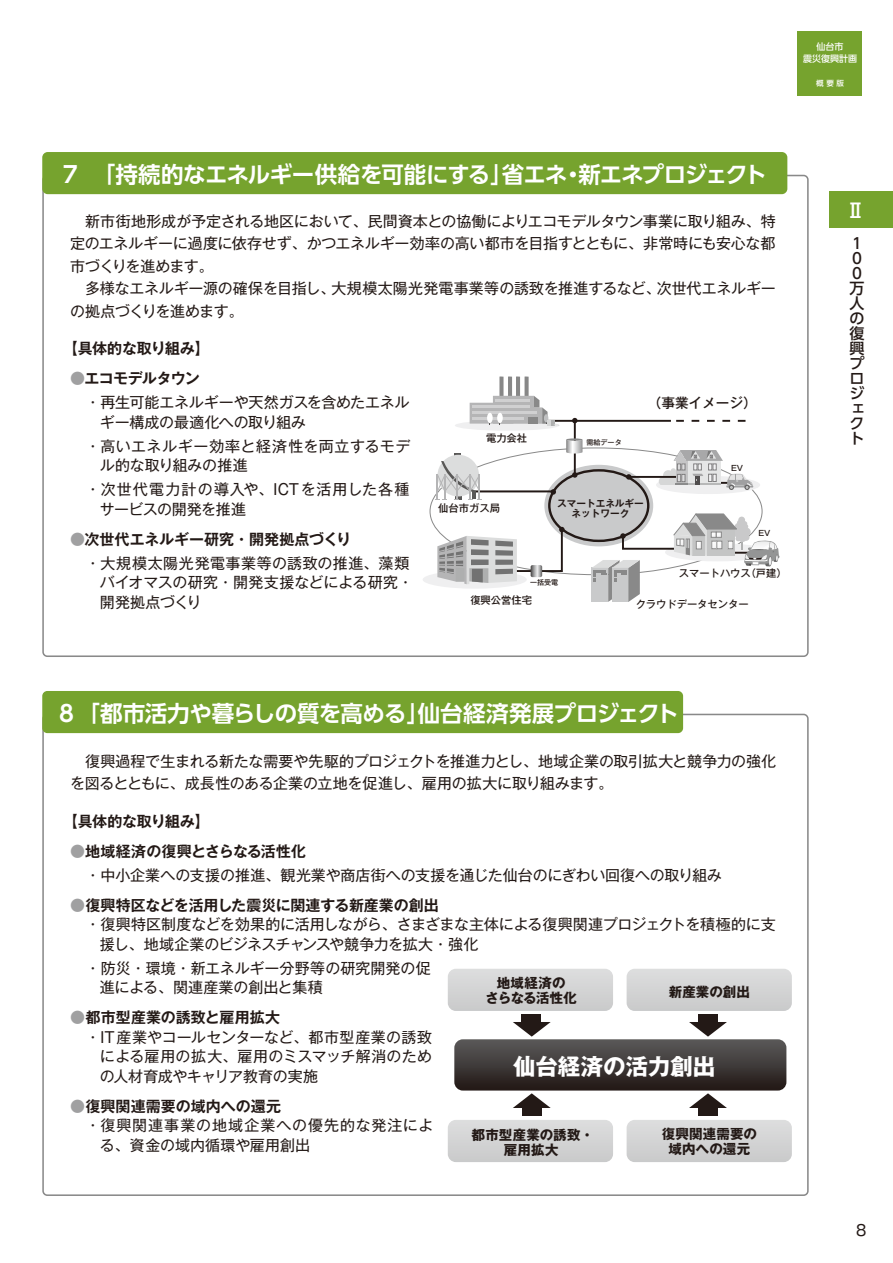
<style>
.page{position:relative;width:893px;height:1263px;background:#fff}
.page>*{position:absolute;margin:0;border:0;box-sizing:border-box;transform-origin:0 0}
.t1{font:700 22.5px "UD Shin Go Pro De";letter-spacing:-.03em;color:#fff}
.t2{font:700 22.5px "Gothic MB101 Pr 6";letter-spacing:-.005em;color:#fff}
.t3{font:500 19.5px "UD Shin Go Pro";color:#fff}
.t4{font:15px/22.5px "Gothic MB101 Pr 6";letter-spacing:-.005em;color:#231916}
.t5{font:15px/19.5px "Gothic MB101 Pr 6";letter-spacing:.02em;color:#231916}
.t6{font:700 15px "Gothic MB101 Pr 6 De";letter-spacing:-.005em;color:#231916}
.t7{font:15px/19.5px "Gothic MB101 Pr 6";letter-spacing:.045em;color:#231916}
.t8{font:500 15px/15px "UD Shin Go Pro";color:#231916}
.t9{font:700 15px "Gothic MB101 Pr 6 De";letter-spacing:-.055em;color:#231916}
.t10{font:500 13.65px "Gothic MB101 Pr 6";color:#231916}
.t11{font:700 13.5px/15.3px "Gothic MB101 Pr 6";letter-spacing:.005em;color:#231916;text-align:center}
.t12{font:500 10.2px "Gothic MB101 Pr 6";color:#231916}
.t13{font:700 9.6px/9.6px "Gothic MB101 Pr 6 De";color:#231916;text-align:center}
.t14{font:500 9px/12px "UD Shin Go Pro";color:#fff;text-align:center}
.t15{font:500 7.65px "Gothic MB101 Pr 6";color:#231916}
.t16{font:500 7.5px "UD Shin Go Pro";color:#fff}
.t17{font:500 7.05px "Gothic MB101 Pr 6";color:#231916}
.s1{color:#a0a0a1}
</style>
<div class="page">
<div style="left:829px;top:191px;width:64px;height:36px;background:#76a32e"></div>
<div style="left:423px;top:570px;width:104px;height:19px;background:#efeff0;border-radius:50%"></div>
<div style="left:656px;top:476px;width:104px;height:18px;background:#efeff0;border-radius:50%"></div>
<div style="left:544px;top:465px;width:109px;height:81px;background:#c9cacb;border-radius:50%"></div>
<div style="left:548px;top:469px;width:101px;height:73px;border:2px solid #231916;border-radius:50%"></div>
<svg style="left:572px;top:418px;width:5px;height:5px"></svg>
<svg style="left:572px;top:472px;width:5px;height:6px"></svg>
<svg style="left:551px;top:489px;width:5px;height:6px"></svg>
<svg style="left:626px;top:474px;width:5px;height:6px"></svg>
<hr style="left:543px;top:420px;width:128px;height:2px;background:#231916">
<svg style="left:676px;top:420px;width:69px;height:2px"></svg>
<hr style="left:574px;top:421px;width:2px;height:53px;background:#231916">
<hr style="left:629px;top:476px;width:48px;height:2px;background:#231916">
<svg style="left:566px;top:440px;width:16px;height:14px"></svg>
<hr style="left:566px;top:438px;width:16px;height:3px;background:#898989;border-radius:50%">
<hr style="left:474px;top:490px;width:79px;height:2px;background:#231916">
<div style="left:455px;top:420px;width:104px;height:11px;background:#efeff0;border-radius:50%"></div>
<svg style="left:470px;top:376px;width:90px;height:50px"></svg>
<svg style="left:437px;top:527px;width:128px;height:57px"></svg>
<svg style="left:592px;top:513px;width:187px;height:89px"></svg>
<svg style="left:659px;top:450px;width:94px;height:40px"></svg>
<svg style="left:435px;top:453px;width:46px;height:47px"></svg>
<div style="left:42px;top:152px;width:745px;height:42px;background:#76a32e;border-radius:5px"></div>
<div style="left:42px;top:691px;width:641px;height:42px;background:#76a32e;border-radius:5px"></div>
<div style="left:797px;top:31px;width:65px;height:64px;background:#76a32e"></div>
<svg style="left:448px;top:969px;width:165px;height:42px;background:#d3d4d4"></svg>
<svg style="left:627px;top:969px;width:165px;height:42px;background:#d3d4d4"></svg>
<svg style="left:448px;top:1120px;width:165px;height:42px;background:#d3d4d4"></svg>
<svg style="left:627px;top:1120px;width:165px;height:42px;background:#d3d4d4"></svg>
<div style="left:522px;top:1014px;width:19px;height:12px;background:#231916"></div>
<div style="left:698px;top:1014px;width:19px;height:12px;background:#231916"></div>
<div style="left:699px;top:1104px;width:19px;height:12px;background:#231916"></div>
<div style="left:522px;top:1104px;width:20px;height:12px;background:#231916"></div>
<svg style="left:454px;top:1022px;width:332px;height:86px"></svg>
<p class="t14" style="left:803px;top:40px;width:55px">仙台市<br>震災復興計画</p>
<p class="t16" style="left:816px;top:77px;width:29px">概要版</p>
<h1 class="t1" style="left:59px;top:156px;width:709px">７　「持続的なエネルギー供給を可能にする」省エネ・新エネプロジェクト</h1>
<p class="t4" style="left:70px;top:209px;width:707px">　新市街地形成が予定される地区において、民間資本との協働によりエコモデルタウン事業に取り組み、特定のエネルギーに過度に依存せず、かつエネルギー効率の高い都市を目指すとともに、非常時にも安心な都市づくりを進めます。<br>　多様なエネルギー源の確保を目指し、大規模太陽光発電事業等の誘致を推進するなど、次世代エネルギーの拠点づくりを進めます。</p>
<p class="t6" style="left:63px;top:336px;width:149px">【具体的な取り組み】</p>
<p class="t9" style="left:70px;top:366px;width:131px"><span class="s1">●</span>エコモデルタウン</p>
<p class="t4" style="left:100px;top:392px;width:311px;line-height:19.5px;text-indent:-15px">・再生可能エネルギーや天然ガスを含めたエネルギー構成の最適化への取り組み</p>
<p class="t5" style="left:100px;top:435px;width:312px;text-indent:-15px">・高いエネルギー効率と経済性を両立するモデル的な取り組みの推進</p>
<p class="t5" style="left:100px;top:479px;width:311px;text-indent:-15px">・次世代電力計の導入や、ICTを活用した各種サービスの開発を推進</p>
<p class="t6" style="left:70px;top:526px;width:282px"><span class="s1">●</span>次世代エネルギー研究・開発拠点づくり</p>
<p class="t5" style="left:100px;top:552px;width:315px;text-indent:-15px">・大規模太陽光発電事業等の誘致の推進、藻類バイオマスの研究・開発支援などによる研究・開発拠点づくり</p>
<p class="t10" style="left:648px;top:391px;width:110px">（事業イメージ）</p>
<p class="t12" style="left:486px;top:429px;width:43px">電力会社</p>
<p class="t17" style="left:586px;top:436px;width:37px">需給データ</p>
<p class="t15" style="left:731px;top:462px;width:14px">EV</p>
<p class="t13" style="left:557px;top:498px;width:88px">スマートエネルギーネットワーク</p>
<p class="t12" style="left:438px;top:500px;width:63px">仙台市ガス局</p>
<p class="t15" style="left:758px;top:527px;width:14px">EV</p>
<p class="t12" style="left:679px;top:565px;width:109px">スマートハウス（戸建）</p>
<p class="t12" style="left:636px;top:596px;width:115px">クラウドデータセンター</p>
<p class="t17" style="left:530px;top:577px;width:30px">一括受電</p>
<p class="t12" style="left:470px;top:591px;width:63px">復興公営住宅</p>
<h2 class="t3" style="left:846px;top:195px;width:16px">Ⅱ</h2>
<p class="t8" style="left:849px;top:235px;width:17px">1<br>0<br>0万人の復興プロジェクト</p>
<h1 class="t1" style="left:59px;top:695px;width:621px">8 「都市活力や暮らしの質を高める」仙台経済発展プロジェクト</h1>
<p class="t4" style="left:70px;top:749px;width:708px">　復興過程で生まれる新たな需要や先駆的プロジェクトを推進力とし、地域企業の取引拡大と競争力の強化を図るとともに、成長性のある企業の立地を促進し、雇用の拡大に取り組みます。</p>
<p class="t6" style="left:63px;top:808px;width:149px">【具体的な取り組み】</p>
<p class="t6" style="left:70px;top:838px;width:237px"><span class="s1">●</span>地域経済の復興とさらなる活性化</p>
<p class="t4" style="left:85px;top:863px;width:638px">・中小企業への支援の推進、観光業や商店街への支援を通じた仙台のにぎわい回復への取り組み</p>
<p class="t6" style="left:70px;top:892px;width:370px"><span class="s1">●</span>復興特区などを活用した震災に関連する新産業の創出</p>
<p class="t4" style="left:100px;top:914px;width:677px;line-height:19.5px;text-indent:-15px">・復興特区制度などを効果的に活用しながら、さまざまな主体による復興関連プロジェクトを積極的に支援し、地域企業のビジネスチャンスや競争力を拡大・強化</p>
<p class="t4" style="left:100px;top:957px;width:332px;line-height:19.5px;text-indent:-15px">・防災・環境・新エネルギー分野等の研究開発の促進による、関連産業の創出と集積</p>
<p class="t6" style="left:70px;top:1005px;width:211px"><span class="s1">●</span>都市型産業の誘致と雇用拡大</p>
<p class="t4" style="left:100px;top:1026px;width:334px;line-height:19.5px;text-align:justify;text-indent:-15px">・IT産業やコールセンターなど、都市型産業の誘致による雇用の拡大、雇用のミスマッチ解消のための人材育成やキャリア教育の実施</p>
<p class="t6" style="left:70px;top:1093px;width:213px"><span class="s1">●</span>復興関連需要の域内への還元</p>
<p class="t7" style="left:100px;top:1115px;width:335px;text-indent:-15px">・復興関連事業の地域企業への優先的な発注による、資金の域内循環や雇用創出</p>
<p class="t11" style="left:485px;top:974px;width:93px">地域経済の<br>さらなる活性化</p>
<p class="t11" style="left:669px;top:984px;width:83px">新産業の創出</p>
<h1 class="t2" style="left:513px;top:1047px;width:203px">仙台経済の活力創出</h1>
<p class="t11" style="left:472px;top:1127px;width:124px">都市型産業の誘致・雇用拡大</p>
<p class="t11" style="left:662px;top:1125px;width:97px">復興関連需要の域内への還元</p>
<p class="t4" style="left:856px;top:1217px;width:11px">8</p>
</div>
